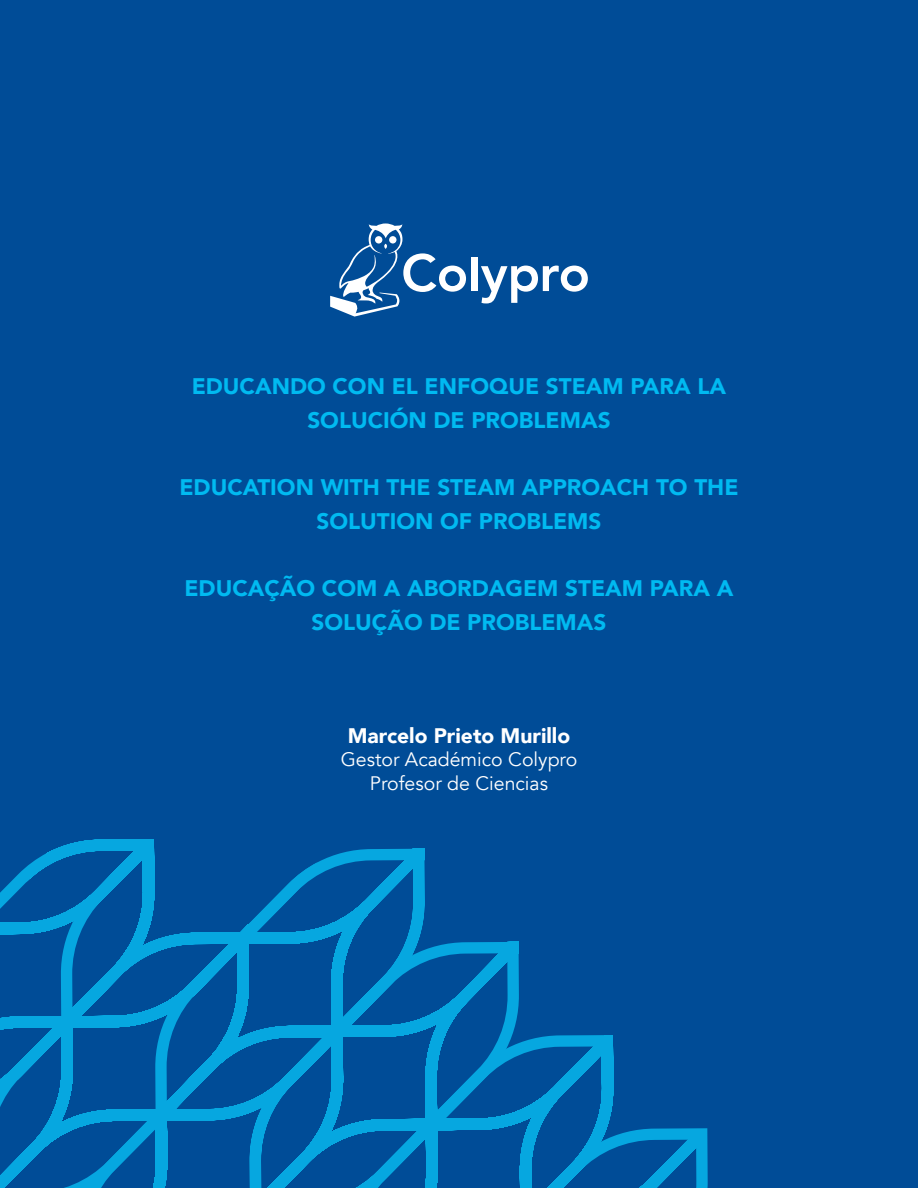
<style>
.page{position:relative;width:918px;height:1188px;background:#004c97}
.page>*{position:absolute;margin:0;border:0;box-sizing:border-box;transform-origin:0 0}
.titulos{font:900 22.5px/33.8px "Avenir";color:#00baf1;text-align:center}
.t1{font:900 21px "Avenir";color:#fff}
.t2{font:19.5px "Avenir";color:#fff}
</style>
<div class="page">
<svg style="left:0;top:839px;width:708px;height:349px"></svg>
<div style="left:471px;top:258px;width:6px;height:33px;background:#fff"></div>
<svg style="left:481px;top:266px;width:107px;height:37px"></svg>
<svg style="left:330px;top:223px;width:136px;height:94px"></svg>
<p class="titulos" style="left:192px;top:369px;width:536px">EDUCANDO CON EL ENFOQUE STEAM PARA LA<br>SOLUCIÓN DE PROBLEMAS</p>
<p class="titulos" style="left:179px;top:470px;width:561px">EDUCATION WITH THE STEAM APPROACH TO THE<br>SOLUTION OF PROBLEMS</p>
<p class="titulos" style="left:184px;top:571px;width:551px">EDUCAÇÃO COM A ABORDAGEM STEAM PARA A<br>SOLUÇÃO DE PROBLEMAS</p>
<p class="t1" style="left:348px;top:718px;width:224px">Marcelo Prieto Murillo</p>
<p class="t2" style="left:341px;top:748px;width:238px">Gestor Académico Colypro</p>
<p class="t2" style="left:370px;top:771px;width:180px">Profesor de Ciencias</p>
</div>
